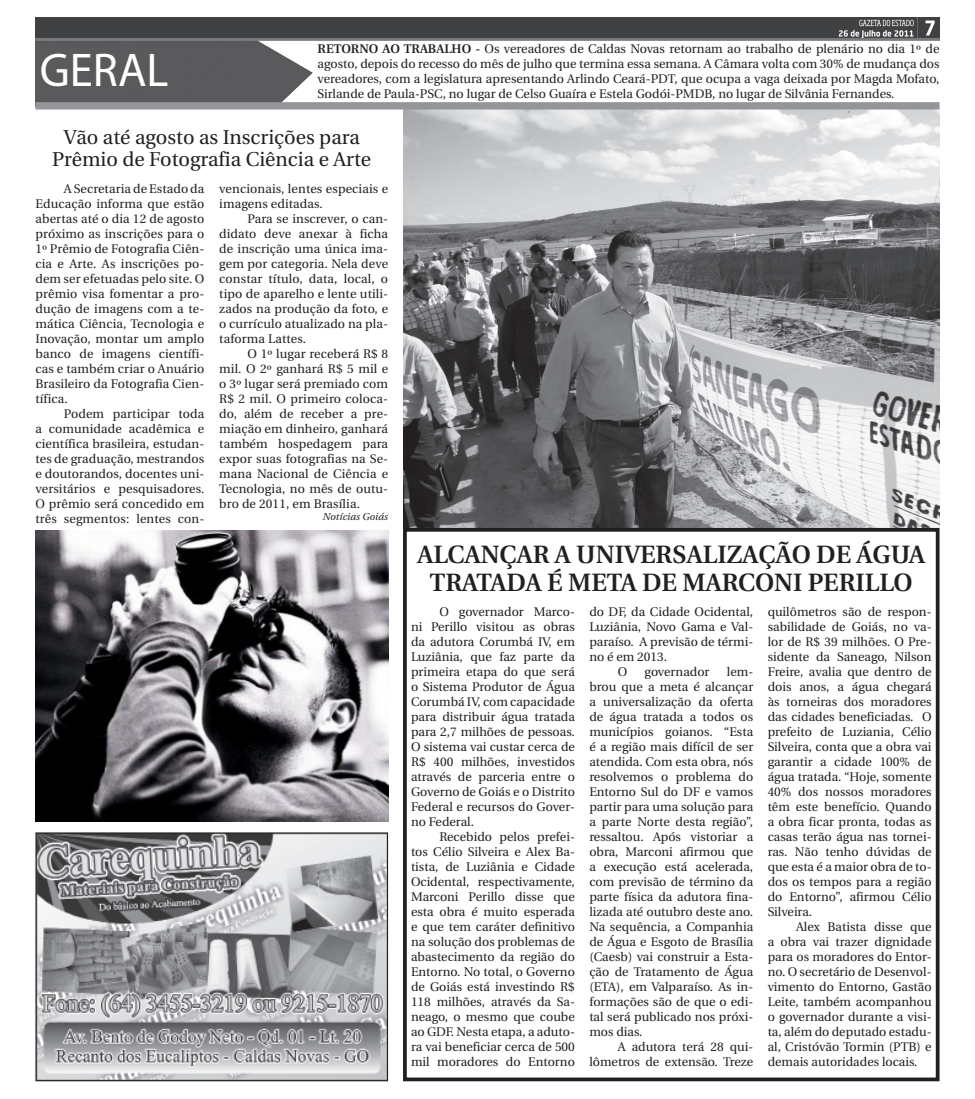
<style>
.page{position:relative;width:975px;height:1099px;background:#fff}
.page>*{position:absolute;margin:0;border:0;box-sizing:border-box;transform-origin:0 0}
.t1{font:47.5px "Myriad Pro";color:#fff}
.Corpo_de_Texto{font:600 25px/27.5px "Utopia";color:#231f20;text-align:center}
.Corpo_de_Texto-2{font:20px "Utopia";color:#231f20}
.Corpo_de_Texto-3{font:12.5px/15px "Utopia";color:#231f20;text-align:justify}
.t2{font:italic 10px "Utopia";letter-spacing:.01em;color:#231f20}
.s1{font-weight:600}
</style>
<div class="page">
<img style="left:403px;top:109px;width:536px;height:419px">
<div style="left:403px;top:528px;width:536px;height:553px;border:4px solid #231f20"></div>
<img style="left:35px;top:40px;width:277px;height:62px">
<div style="left:35px;top:102px;width:904px;height:7px;background:#939598"></div>
<img style="left:35px;top:18px;width:904px;height:22px">
<img style="left:37px;top:834px;width:349px;height:245px">
<div style="left:35px;top:832px;width:353px;height:249px;border:1px solid #231f20"></div>
<img style="left:35px;top:531px;width:353px;height:290px">
<p class="t1" style="left:40px;top:41px;width:130px">GERAL</p>
<p class="Corpo_de_Texto-3" style="left:317px;top:42px;width:623px"><span class="s1">RETORNO AO TRABALHO -</span> Os vereadores de Caldas Novas retornam ao trabalho de plenário no dia 1º de agosto, depois do recesso do mês de julho que termina essa semana. A Câmara volta com 30% de mudança dos vereadores, com a legislatura apresentando Arlindo Ceará-PDT, que ocupa a vaga deixada por Magda Mofato, Sirlande de Paula-PSC, no lugar de Celso Guaíra e Estela Godói-PMDB, no lugar de Silvânia Fernandes.</p>
<p class="Corpo_de_Texto-2" style="left:64px;top:126px;width:298px">Vão até agosto as Inscrições para</p>
<p class="Corpo_de_Texto-2" style="left:52px;top:148px;width:320px">Prêmio de Fotografia Ciência e Arte</p>
<p class="Corpo_de_Texto-3" style="left:35px;top:182px;width:170px;text-indent:28px">A Secretaria de Estado da Educação informa que estão abertas até o dia 12 de agosto próximo as inscrições para o 1º Prêmio de Fotografia Ciên&shy;cia e Arte. As inscrições po&shy;dem ser efetuadas pelo site. O prêmio visa fomentar a pro&shy;dução de imagens com a te&shy;mática Ciência, Tecnologia e Inovação, montar um amplo banco de imagens científi&shy;cas e também criar o Anuário Brasileiro da Fotografia Cien&shy;tífica.</p>
<p class="Corpo_de_Texto-3" style="left:35px;top:407px;width:170px;text-indent:28px">Podem participar toda a comunidade acadêmica e científica brasileira, estudan&shy;tes de graduação, mestrandos e doutorandos, docentes uni&shy;versitários e pesquisadores.<br>O prêmio será concedido em três segmentos: lentes con-</p>
<p class="Corpo_de_Texto-3" style="left:219px;top:182px;width:170px">vencionais, lentes especiais e imagens editadas.</p>
<p class="Corpo_de_Texto-3" style="left:219px;top:212px;width:170px;text-indent:28px">Para se inscrever, o can&shy;didato deve anexar à ficha de inscrição uma única ima&shy;gem por categoria. Nela deve constar título, data, local, o tipo de aparelho e lente utili&shy;zados na produção da foto, e o currículo atualizado na pla&shy;taforma Lattes.</p>
<p class="Corpo_de_Texto-3" style="left:219px;top:347px;width:170px;text-indent:28px">O 1º lugar receberá R$ 8 mil. O 2º ganhará R$ 5 mil e o 3º lugar será premiado com R$ 2 mil. O primeiro coloca&shy;do, além de receber a pre&shy;miação em dinheiro, ganhará também hospedagem para expor suas fotografias na Se&shy;mana Nacional de Ciência e Tecnologia, no mês de outu&shy;bro de 2011, em Brasília.</p>
<p class="t2" style="left:323px;top:511px;width:67px">Notícias Goiás</p>
<p class="Corpo_de_Texto" style="left:417px;top:541px;width:509px">ALCANÇAR A UNIVERSALIZAÇÃO DE ÁGUA<br>TRATADA É META DE MARCONI PERILLO</p>
<p class="Corpo_de_Texto-3" style="left:411px;top:604px;width:165px;text-indent:28px">O governador Marco&shy;ni Perillo visitou as obras da adutora Corumbá IV, em Luziânia, que faz parte da primeira etapa do que será o Sistema Produtor de Água Corumbá IV, com capacidade para distribuir água tratada para 2,7 milhões de pessoas.<br>O sistema vai custar cerca de R$ 400 milhões, investidos através de parceria entre o Governo de Goiás e o Distrito Federal e recursos do Gover&shy;no Federal.</p>
<p class="Corpo_de_Texto-3" style="left:411px;top:829px;width:165px;text-indent:28px">Recebido pelos prefei&shy;tos Célio Silveira e Alex Ba&shy;tista, de Luziânia e Cidade Ocidental, respectivamente, Marconi Perillo disse que esta obra é muito esperada e que tem caráter definitivo na solução dos problemas de abastecimento da região do Entorno. No total, o Governo de Goiás está investindo R$ 118 milhões, através da Sa&shy;neago, o mesmo que coube ao GDF. Nesta etapa, a aduto&shy;ra vai beneficiar cerca de 500 mil moradores do Entorno</p>
<p class="Corpo_de_Texto-3" style="left:589px;top:604px;width:165px">do DF, da Cidade Ocidental,</p>
<p class="Corpo_de_Texto-3" style="left:589px;top:619px;width:165px">Luziânia, Novo Gama e Val-</p>
<p class="Corpo_de_Texto-3" style="left:589px;top:634px;width:165px">paraíso. A previsão de térmi-</p>
<p class="Corpo_de_Texto-3" style="left:589px;top:649px;width:79px">no é em 2013.</p>
<p class="Corpo_de_Texto-3" style="left:617px;top:664px;width:11px">O</p>
<p class="Corpo_de_Texto-3" style="left:644px;top:664px;width:66px">governador</p>
<p class="Corpo_de_Texto-3" style="left:767px;top:604px;width:165px">quilômetros são de respon&shy;sabilidade de Goiás, no va&shy;lor de R$ 39 milhões. O Pre&shy;sidente da Saneago, Nilson Freire, avalia que dentro de dois anos, a água chegará às torneiras dos moradores das cidades beneficiadas. O prefeito de Luziania, Célio Silveira, conta que a obra vai garantir a cidade 100% de água tratada. “Hoje, somente 40% dos nossos moradores têm este benefício. Quando a obra ficar pronta, todas as casas terão água nas tornei&shy;ras. Não tenho dúvidas de que esta é a maior obra de to&shy;dos os tempos para a região do Entorno”, afirmou Célio Silveira.</p>
<p class="Corpo_de_Texto-3" style="left:767px;top:919px;width:165px;text-indent:28px">Alex Batista disse que a obra vai trazer dignidade para os moradores do Entor&shy;no. O secretário de Desenvol&shy;vimento do Entorno, Gastão Leite, também acompanhou o governador durante a visi&shy;ta, além do deputado estadu&shy;al, Cristóvão Tormin (PTB) e demais autoridades locais.</p>
<p class="Corpo_de_Texto-3" style="left:589px;top:664px;width:165px;text-indent:137px">lem&shy;brou que a meta é alcançar a universalização da oferta de água tratada a todos os municípios goianos. “Esta é a região mais difícil de ser atendida. Com esta obra, nós resolvemos o problema do Entorno Sul do DF e vamos partir para uma solução para a parte Norte desta região”, ressaltou. Após vistoriar a obra, Marconi afirmou que a execução está acelerada, com previsão de término da parte física da adutora fina&shy;lizada até outubro deste ano.<br>Na sequência, a Companhia de Água e Esgoto de Brasília (Caesb) vai construir a Esta&shy;ção de Tratamento de Água (ETA), em Valparaíso. As in&shy;formações são de que o edi&shy;tal será publicado nos próxi&shy;mos dias.</p>
<p class="Corpo_de_Texto-3" style="left:589px;top:1039px;width:165px;text-align:right">A adutora terá 28 qui&shy;lômetros de extensão. Treze</p>
</div>
